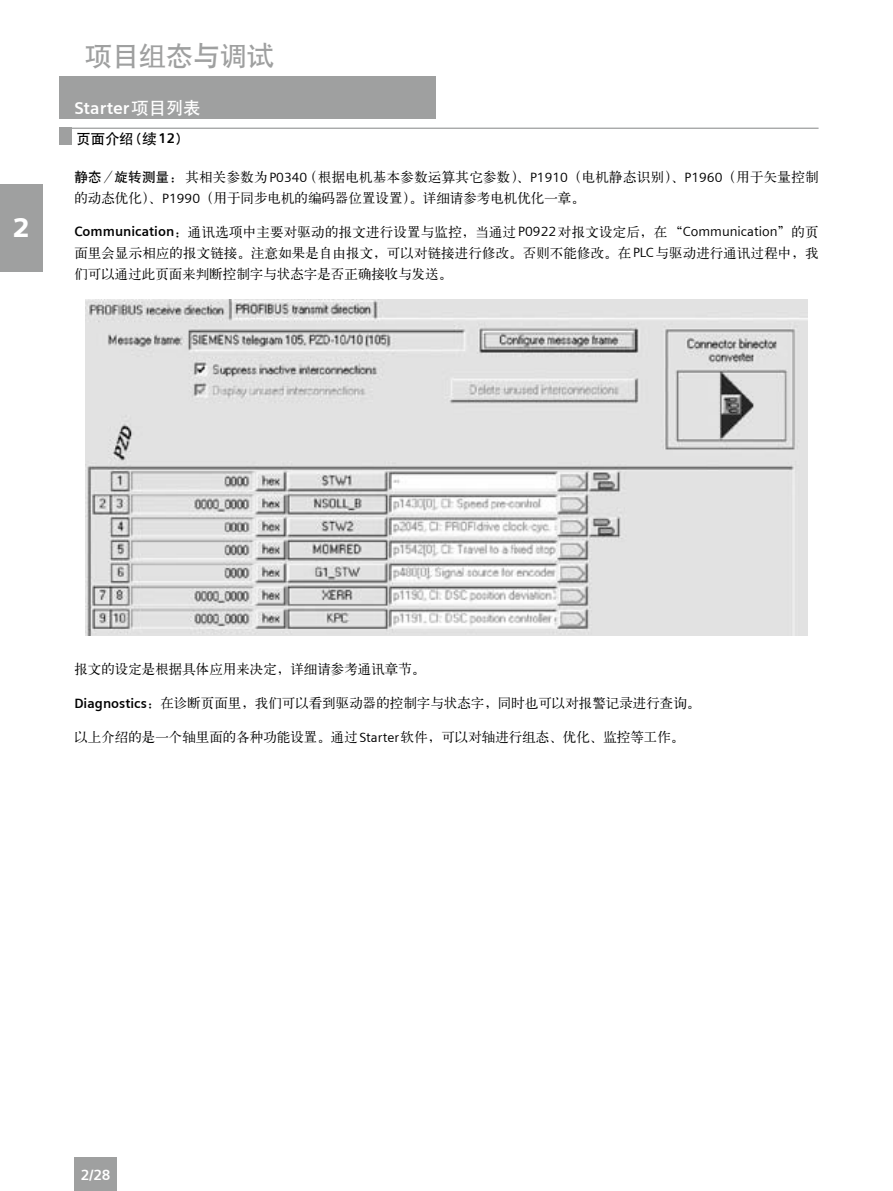
<style>
.page{position:relative;width:893px;height:1191px;background:#fff}
.page>*{position:absolute;margin:0;border:0;box-sizing:border-box;transform-origin:0 0}
.t1{font:27px "H Yb 1 gs G Bpc EUC H";color:#9fa0a0}
.t2{font:900 27px "Siemens Sans";color:#fff}
.t3{font:700 17.25px "Siemens Sans";color:#fff}
.t4{font:700 15px "Siemens Sans";color:#fff}
.t5{font:14.25px "H Yb 1 gs G Bpc EUC H";color:#000}
.t6{font:13.5px/21px "H Ya 1 gj";color:#000;text-align:justify}
.t7{font:13.5px/21px "H Ya 1 gj";letter-spacing:.02em;color:#000}
.s1{font-family:"H Yb 1 gs G Bpc EUC H";font-weight:400}
.s2{font-family:"Siemens Sans";font-weight:700}
.s3{font-family:"H Yb 1 gs G Bpc EUC H"}
.s4{font-family:"Siemens Sans"}
</style>
<div class="page">
<div style="left:0;top:184px;width:43px;height:87px;background:#9fa0a0"></div>
<div style="left:60px;top:77px;width:376px;height:42px;background:#9fa0a0"></div>
<div style="left:60px;top:128px;width:12px;height:17px;background:#9fa0a0"></div>
<hr style="left:60px;top:128px;width:759px;height:1px;background:#9fa0a0">
<div style="left:74px;top:1157px;width:43px;height:34px;background:#9fa0a0"></div>
<img style="left:85px;top:300px;width:723px;height:335px">
<h1 class="t2" style="left:13px;top:212px;width:19px">2</h1>
<h1 class="t1" style="left:85px;top:42px;width:190px">项目组态与调试</h1>
<p class="t3" style="left:74px;top:98px;width:128px">Starter<span class="s1">项目列表</span></p>
<p class="t5" style="left:77px;top:132px;width:114px">页面介绍（续<span class="s2">12</span>）</p>
<p class="t7" style="left:74px;top:166px;width:746px"><span class="s3">静态/旋转测量</span>：其相关参数为<span class="s4">P0340</span> (根据电机基本参数运算其它参数)、<span class="s4">P1910</span>（电机静态识别）、<span class="s4">P1960</span>（用于矢量控制的动态优化）、<span class="s4">P1990</span>（用于同步电机的编码器位置设置）。详细请参考电机优化一章。</p>
<p class="t6" style="left:74px;top:221px;width:746px"><span class="s2">Communication</span>：通讯选项中主要对驱动的报文进行设置与监控，当通过<span class="s4">P0922</span>对报文设定后，在 “<span class="s4">Communication</span>”的页面里会显示相应的报文链接。注意如果是自由报文，可以对链接进行修改。否则不能修改。在<span class="s4">PLC</span>与驱动进行通讯过程中，我们可以通过此页面来判断控制字与状态字是否正确接收与发送。</p>
<p class="t6" style="left:74px;top:658px;width:353px">报文的设定是根据具体应用来决定，详细请参考通讯章节。</p>
<p class="t6" style="left:74px;top:692px;width:628px"><span class="s2">Diagnostics</span>：在诊断页面里，我们可以看到驱动器的控制字与状态字，同时也可以对报警记录进行查询。</p>
<p class="t6" style="left:74px;top:726px;width:612px">以上介绍的是一个轴里面的各种功能设置。通过<span class="s4">Starter</span>软件，可以对轴进行组态、优化、监控等工作。</p>
<p class="t4" style="left:81px;top:1165px;width:31px">2/28</p>
</div>
